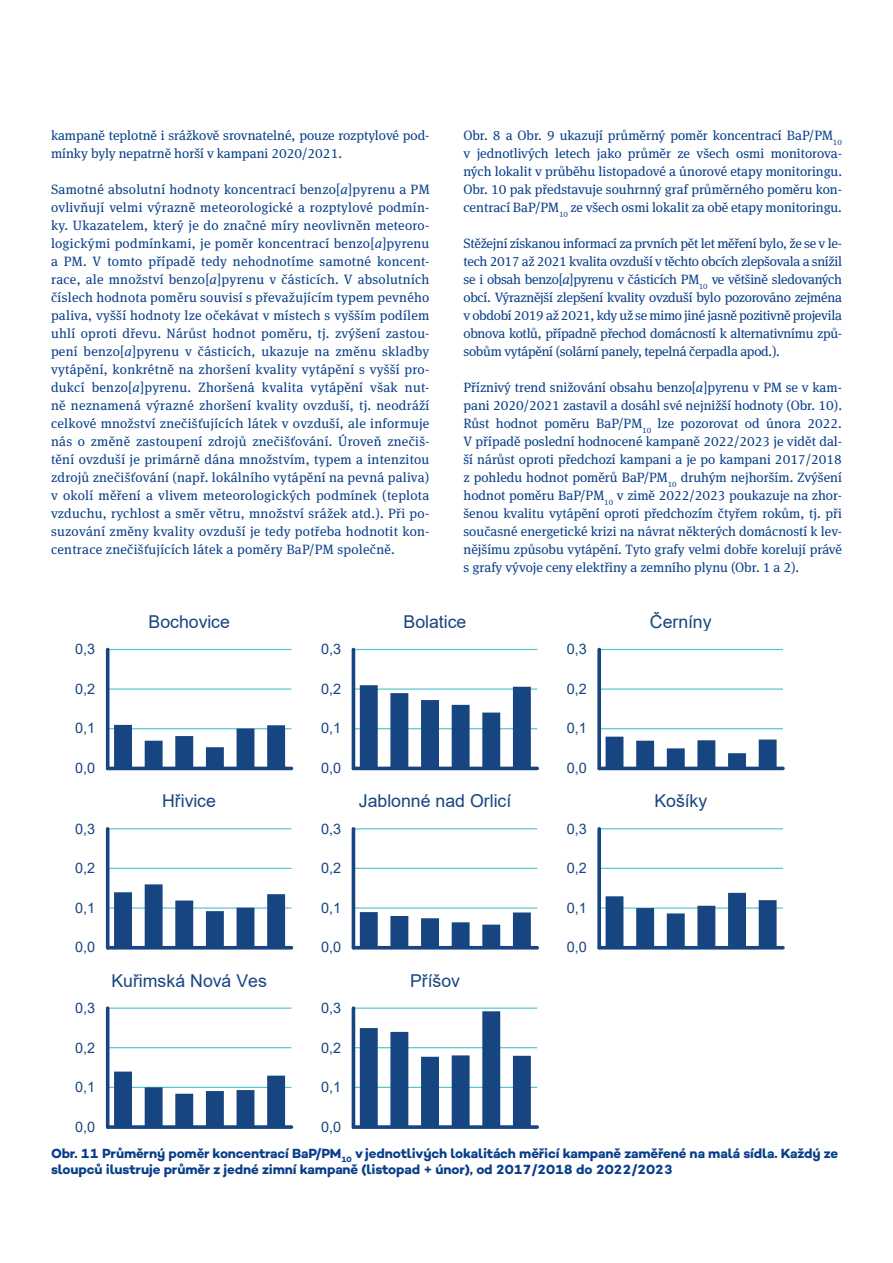
<style>
.page{position:relative;width:893px;height:1263px;background:#fff}
.page>*{position:absolute;margin:0;border:0;box-sizing:border-box;transform-origin:0 0}
.t1{font:17.7px "Arial";color:#174581}
.t2{font:14.55px "Arial";color:#174581}
.t3{font:14.4px "Arial";color:#174581}
.t4{font:13.5px/18px "Meta Serif Pro";color:#083e89;text-align:justify}
.t5{font:700 13.5px/16.5px "Campton";letter-spacing:-.01em;color:#083e89}
.s1{font-style:italic}
</style>
<div class="page">
<hr style="left:108px;top:728px;width:183px;height:1px;background:#55c5d0">
<hr style="left:108px;top:688px;width:183px;height:2px;background:#55c5d0">
<hr style="left:108px;top:649px;width:183px;height:1px;background:#55c5d0">
<svg style="left:114px;top:725px;width:171px;height:42px"></svg>
<hr style="left:106px;top:649px;width:3px;height:119px;background:#174581">
<hr style="left:108px;top:767px;width:183px;height:3px;background:#174581">
<hr style="left:353px;top:728px;width:184px;height:1px;background:#55c5d0">
<hr style="left:353px;top:688px;width:184px;height:2px;background:#55c5d0">
<hr style="left:353px;top:649px;width:184px;height:1px;background:#55c5d0">
<svg style="left:360px;top:685px;width:171px;height:82px"></svg>
<hr style="left:352px;top:649px;width:3px;height:119px;background:#174581">
<hr style="left:353px;top:767px;width:184px;height:3px;background:#174581">
<hr style="left:599px;top:728px;width:184px;height:1px;background:#55c5d0">
<hr style="left:599px;top:688px;width:184px;height:2px;background:#55c5d0">
<hr style="left:599px;top:649px;width:184px;height:1px;background:#55c5d0">
<svg style="left:606px;top:737px;width:171px;height:30px"></svg>
<svg style="left:597px;top:649px;width:4px;height:119px"></svg>
<hr style="left:599px;top:767px;width:184px;height:3px;background:#174581">
<hr style="left:108px;top:907px;width:183px;height:2px;background:#55c5d0">
<hr style="left:108px;top:868px;width:183px;height:1px;background:#55c5d0">
<hr style="left:108px;top:828px;width:183px;height:1px;background:#55c5d0">
<svg style="left:114px;top:884px;width:171px;height:62px"></svg>
<hr style="left:106px;top:829px;width:3px;height:119px;background:#174581">
<hr style="left:108px;top:946px;width:183px;height:3px;background:#174581">
<hr style="left:353px;top:907px;width:184px;height:2px;background:#55c5d0">
<hr style="left:353px;top:868px;width:184px;height:1px;background:#55c5d0">
<hr style="left:353px;top:828px;width:184px;height:1px;background:#55c5d0">
<svg style="left:360px;top:912px;width:171px;height:34px"></svg>
<hr style="left:352px;top:829px;width:3px;height:119px;background:#174581">
<hr style="left:353px;top:946px;width:184px;height:3px;background:#174581">
<hr style="left:599px;top:907px;width:184px;height:2px;background:#55c5d0">
<hr style="left:599px;top:868px;width:184px;height:1px;background:#55c5d0">
<hr style="left:599px;top:828px;width:184px;height:1px;background:#55c5d0">
<svg style="left:606px;top:893px;width:171px;height:53px"></svg>
<svg style="left:597px;top:829px;width:4px;height:119px"></svg>
<hr style="left:599px;top:946px;width:184px;height:3px;background:#174581">
<hr style="left:108px;top:1087px;width:183px;height:1px;background:#55c5d0">
<hr style="left:108px;top:1047px;width:183px;height:1px;background:#55c5d0">
<hr style="left:108px;top:1007px;width:183px;height:2px;background:#55c5d0">
<svg style="left:114px;top:1071px;width:171px;height:54px"></svg>
<hr style="left:106px;top:1008px;width:3px;height:119px;background:#174581">
<svg style="left:108px;top:1125px;width:183px;height:4px"></svg>
<hr style="left:353px;top:1087px;width:184px;height:1px;background:#55c5d0">
<hr style="left:353px;top:1047px;width:184px;height:1px;background:#55c5d0">
<hr style="left:353px;top:1007px;width:184px;height:2px;background:#55c5d0">
<svg style="left:360px;top:1011px;width:171px;height:114px"></svg>
<hr style="left:352px;top:1008px;width:3px;height:119px;background:#174581">
<svg style="left:353px;top:1125px;width:184px;height:4px"></svg>
<p class="t4" style="left:51px;top:126px;width:380px">kampaně teplotně i srážkově srovnatelné, pouze rozptylové pod&shy;mínky byly nepatrně horší v kampani 2020/2021.</p>
<p class="t4" style="left:51px;top:180px;width:380px">Samotné absolutní hodnoty koncentrací benzo[<span class="s1">a</span>]pyrenu a PM ovlivňují velmi výrazně meteorologické a rozptylové podmín&shy;ky. Ukazatelem, který je do značné míry neovlivněn meteoro&shy;logickými podmínkami, je poměr koncentrací benzo[<span class="s1">a</span>]pyrenu a PM. V tomto případě tedy nehodnotíme samotné koncent&shy;race, ale množství benzo[<span class="s1">a</span>]pyrenu v částicích. V absolutních číslech hodnota poměru souvisí s převažujícím typem pevného paliva, vyšší hodnoty lze očekávat v místech s vyšším podílem uhlí oproti dřevu. Nárůst hodnot poměru, tj. zvýšení zastou&shy;pení benzo[<span class="s1">a</span>]pyrenu v částicích, ukazuje na změnu skladby vytápění, konkrétně na zhoršení kvality vytápění s vyšší pro&shy;dukcí benzo[<span class="s1">a</span>]pyrenu. Zhoršená kvalita vytápění však nut&shy;ně neznamená výrazné zhoršení kvality ovzduší, tj. neodráží celkové množství znečišťujících látek v ovzduší, ale informuje nás o změně zastoupení zdrojů znečišťování. Úroveň znečiš&shy;tění ovzduší je primárně dána množstvím, typem a intenzitou zdrojů znečišťování (např. lokálního vytápění na pevná paliva) v okolí měření a vlivem meteorologických podmínek (teplota vzduchu, rychlost a směr větru, množství srážek atd.). Při po&shy;suzování změny kvality ovzduší je tedy potřeba hodnotit kon&shy;centrace znečišťujících látek a poměry BaP/PM společně.</p>
<p class="t4" style="left:463px;top:126px;width:380px">Obr. 8 a Obr. 9 ukazují průměrný poměr koncentrací BaP/PM<sub>10 </sub>v jednotlivých letech jako průměr ze všech osmi monitorova&shy;ných lokalit v průběhu listopadové a únorové etapy monitoringu.<br>Obr. 10 pak představuje souhrnný graf průměrného poměru kon&shy;centrací BaP/PM<sub>10</sub> ze všech osmi lokalit za obě etapy monitoringu.</p>
<p class="t4" style="left:463px;top:234px;width:380px">Stěžejní získanou informací za prvních pět let měření bylo, že se v le&shy;tech 2017 až 2021 kvalita ovzduší v těchto obcích zlepšovala a snížil se i obsah benzo[<span class="s1">a</span>]pyrenu v částicích PM<sub>10</sub> ve většině sledovaných obcí. Výraznější zlepšení kvality ovzduší bylo pozorováno zejména v období 2019 až 2021, kdy už se mimo jiné jasně pozitivně projevila obnova kotlů, případně přechod domácností k alternativnímu způ&shy;sobům vytápění (solární panely, tepelná čerpadla apod.).</p>
<p class="t4" style="left:463px;top:378px;width:380px">Příznivý trend snižování obsahu benzo[<span class="s1">a</span>]pyrenu v PM se v kam&shy;pani 2020/2021 zastavil a dosáhl své nejnižší hodnoty (Obr. 10).<br>Růst hodnot poměru BaP/PM<sub>10</sub> lze pozorovat od února 2022.<br>V případě poslední hodnocené kampaně 2022/2023 je vidět dal&shy;ší nárůst oproti předchozí kampani a je po kampani 2017/2018 z pohledu hodnot poměrů BaP/PM<sub>10</sub> druhým nejhorším. Zvýšení hodnot poměru BaP/PM<sub>10</sub> v zimě 2022/2023 poukazuje na zhor&shy;šenou kvalitu vytápění oproti předchozím čtyřem rokům, tj. při současné energetické krizi na návrat některých domácností k lev&shy;nějšímu způsobu vytápění. Tyto grafy velmi dobře korelují právě s grafy vývoje ceny elektřiny a zemního plynu (Obr. 1 a 2).</p>
<h1 class="t1" style="left:149px;top:609px;width:83px">Bochovice</h1>
<h1 class="t1" style="left:404px;top:609px;width:64px">Bolatice</h1>
<h1 class="t1" style="left:650px;top:609px;width:63px">Černíny</h1>
<p class="t3" style="left:75px;top:639px;width:22px">0,3</p>
<p class="t3" style="left:321px;top:639px;width:22px">0,3</p>
<p class="t3" style="left:567px;top:639px;width:22px">0,3</p>
<p class="t3" style="left:75px;top:679px;width:22px">0,2</p>
<p class="t3" style="left:321px;top:679px;width:22px">0,2</p>
<p class="t3" style="left:567px;top:679px;width:22px">0,2</p>
<p class="t2" style="left:75px;top:718px;width:22px">0,1</p>
<p class="t2" style="left:321px;top:718px;width:22px">0,1</p>
<p class="t2" style="left:567px;top:718px;width:22px">0,1</p>
<p class="t3" style="left:75px;top:758px;width:22px">0,0</p>
<p class="t3" style="left:321px;top:758px;width:22px">0,0</p>
<p class="t3" style="left:567px;top:758px;width:22px">0,0</p>
<h1 class="t1" style="left:162px;top:789px;width:55px">Hřivice</h1>
<h1 class="t1" style="left:359px;top:789px;width:154px">Jablonné nad Orlicí</h1>
<h1 class="t1" style="left:654px;top:789px;width:54px">Košíky</h1>
<p class="t3" style="left:75px;top:818px;width:22px">0,3</p>
<p class="t3" style="left:321px;top:818px;width:22px">0,3</p>
<p class="t3" style="left:567px;top:818px;width:22px">0,3</p>
<p class="t3" style="left:75px;top:858px;width:22px">0,2</p>
<p class="t3" style="left:321px;top:858px;width:22px">0,2</p>
<p class="t3" style="left:567px;top:858px;width:22px">0,2</p>
<p class="t3" style="left:75px;top:898px;width:22px">0,1</p>
<p class="t3" style="left:321px;top:898px;width:22px">0,1</p>
<p class="t3" style="left:567px;top:898px;width:22px">0,1</p>
<p class="t3" style="left:75px;top:937px;width:22px">0,0</p>
<p class="t3" style="left:321px;top:937px;width:22px">0,0</p>
<p class="t3" style="left:567px;top:937px;width:22px">0,0</p>
<h1 class="t1" style="left:111px;top:968px;width:157px">Kuřimská Nová Ves</h1>
<h1 class="t1" style="left:410px;top:968px;width:51px">Příšov</h1>
<p class="t3" style="left:75px;top:998px;width:22px">0,3</p>
<p class="t3" style="left:321px;top:998px;width:22px">0,3</p>
<p class="t3" style="left:75px;top:1037px;width:22px">0,2</p>
<p class="t3" style="left:321px;top:1037px;width:22px">0,2</p>
<p class="t3" style="left:75px;top:1077px;width:22px">0,1</p>
<p class="t3" style="left:321px;top:1077px;width:22px">0,1</p>
<p class="t3" style="left:75px;top:1117px;width:22px">0,0</p>
<p class="t3" style="left:321px;top:1117px;width:22px">0,0</p>
<p class="t5" style="left:51px;top:1145px;width:789px">Obr. 11 Průměrný poměr koncentrací BaP/PM<sub>10</sub> v jednotlivých lokalitách měřicí kampaně zaměřené na malá sídla. Každý ze sloupců ilustruje průměr z jedné zimní kampaně (listopad + únor), od 2017/2018 do 2022/2023</p>
</div>
